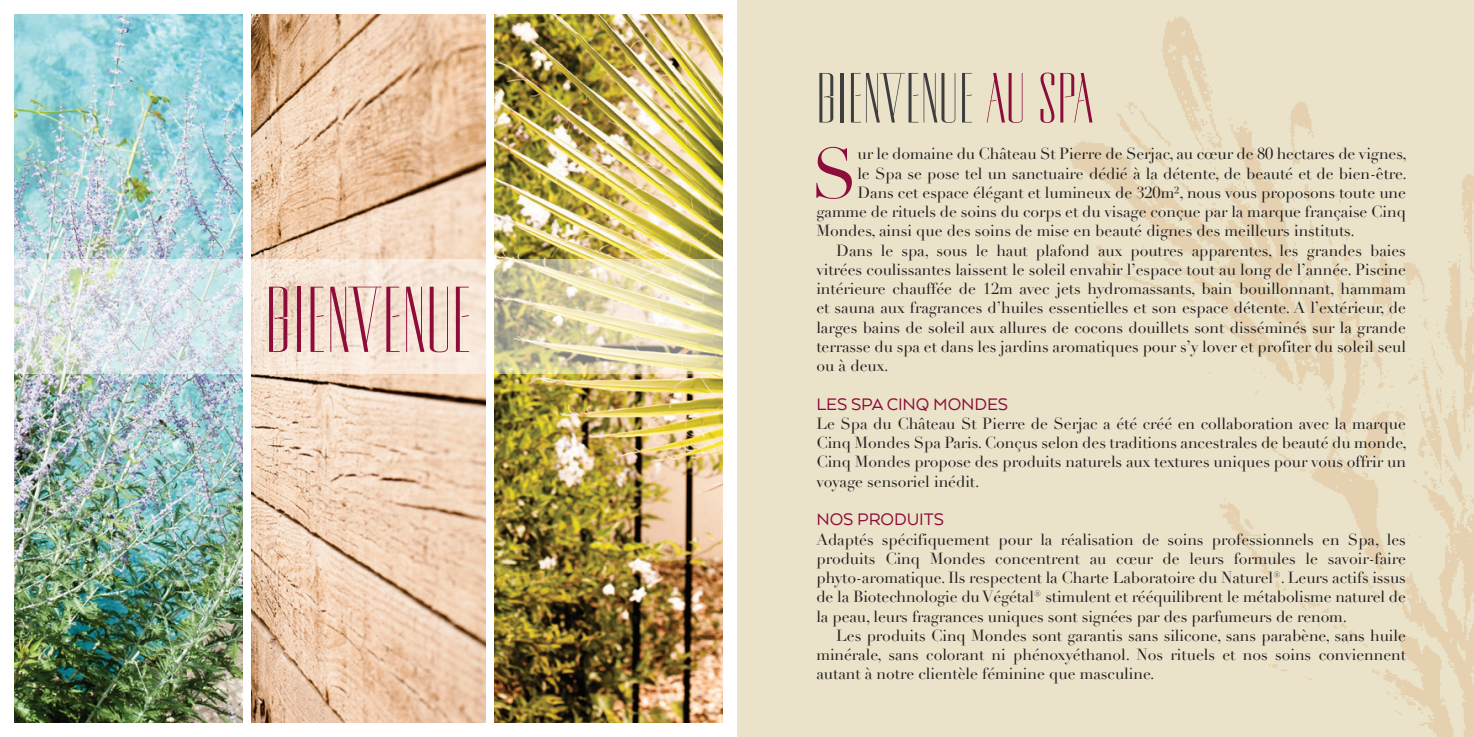
<style>
.page{position:relative;width:1474px;height:737px;background:#fff}
.page>*{position:absolute;margin:0;border:0;box-sizing:border-box;transform-origin:0 0}
.SPJ_Spa_Menu_text{font:87.5px "High Times";color:#8d0d3a}
.SPJ_Spa_running_text{font:69.83px "Didot LT";color:#8d0d3a}
.SPJ_Spa_Menu_text-2{font:66.5px "High Times";color:#3e3e3f}
.SPJ_Spa_Menu_text-3{font:19.25px "Arquitecta";letter-spacing:-.005em;color:#8d0d3a}
.SPJ_Spa_running_text-2{font:15.75px/19.2px "Didot LT";letter-spacing:-.005em;color:#231f20;text-align:justify}
.s1{color:#8d0d3a}
</style>
<div class="page">
<div style="left:737px;top:0;width:736px;height:737px;background:#eae3ca"></div>
<img style="left:1070px;top:17px;width:403px;height:720px">
<img style="left:494px;top:15px;width:228px;height:707px">
<img style="left:252px;top:15px;width:233px;height:707px">
<img style="left:15px;top:15px;width:227px;height:707px">
<svg style="left:14px;top:259px;width:709px;height:114px;background:#e4dfce"></svg>
<p class="SPJ_Spa_Menu_text" style="left:265px;top:277px;width:208px">BIENVENU E</p>
<p class="SPJ_Spa_Menu_text-2" style="left:816px;top:66px;width:278px">BIENVENUE <span class="s1">AU SPA</span></p>
<p class="SPJ_Spa_running_text" style="left:811px;top:132px;width:48px">S</p>
<p class="SPJ_Spa_running_text-2" style="left:857px;top:145px;width:551px">ur le domaine du Château St Pierre de Serjac, au cœur de 80 hectares de vignes,</p>
<p class="SPJ_Spa_running_text-2" style="left:857px;top:164px;width:551px">le Spa se pose tel un sanctuaire dédié à la détente, de beauté et de bien-être.</p>
<p class="SPJ_Spa_running_text-2" style="left:857px;top:183px;width:550px">Dans cet espace élégant et lumineux de 320m², nous vous proposons toute une</p>
<p class="SPJ_Spa_running_text-2" style="left:816px;top:202px;width:591px">gamme de rituels de soins du corps et du visage conçue par la marque française Cinq</p>
<p class="SPJ_Spa_running_text-2" style="left:816px;top:222px;width:540px">Mondes, ainsi que des soins de mise en beauté dignes des meilleurs instituts.</p>
<p class="SPJ_Spa_running_text-2" style="left:816px;top:241px;width:591px;text-indent:20px">Dans le spa, sous le haut plafond aux poutres apparentes, les grandes baies vitrées coulissantes laissent le soleil envahir l’espace tout au long de l’année. Piscine intérieure chauffée de 12m avec jets hydromassants, bain bouillonnant, hammam et sauna aux fragrances d’huiles essentielles et son espace détente. A l’extérieur, de larges bains de soleil aux allures de cocons douillets sont disséminés sur la grande terrasse du spa et dans les jardins aromatiques pour s’y lover et profiter du soleil seul ou à deux.</p>
<p class="SPJ_Spa_Menu_text-3" style="left:816px;top:392px;width:193px">LES SPA CINQ MONDES</p>
<p class="SPJ_Spa_running_text-2" style="left:816px;top:414px;width:592px">Le Spa du Château St Pierre de Serjac a été créé en collaboration avec la marque Cinq Mondes Spa Paris. Conçus selon des traditions ancestrales de beauté du monde, Cinq Mondes propose des produits naturels aux textures uniques pour vous offrir un voyage sensoriel inédit.</p>
<p class="SPJ_Spa_Menu_text-3" style="left:816px;top:507px;width:129px">NOS PRODUITS</p>
<p class="SPJ_Spa_running_text-2" style="left:816px;top:530px;width:591px">Adaptés spécifiquement pour la réalisation de soins professionnels en Spa, les produits Cinq Mondes concentrent au cœur de leurs formules le savoir-faire phyto-aromatique. Ils respectent la Charte Laboratoire du Naturel®. Leurs actifs issus de la Biotechnologie du Végétal® stimulent et rééquilibrent le métabolisme naturel de la peau, leurs fragrances uniques sont signées par des parfumeurs de renom.</p>
<p class="SPJ_Spa_running_text-2" style="left:816px;top:626px;width:591px;text-indent:20px">Les produits Cinq Mondes sont garantis sans silicone, sans parabène, sans huile minérale, sans colorant ni phénoxyéthanol. Nos rituels et nos soins conviennent autant à notre clientèle féminine que masculine.</p>
</div>
